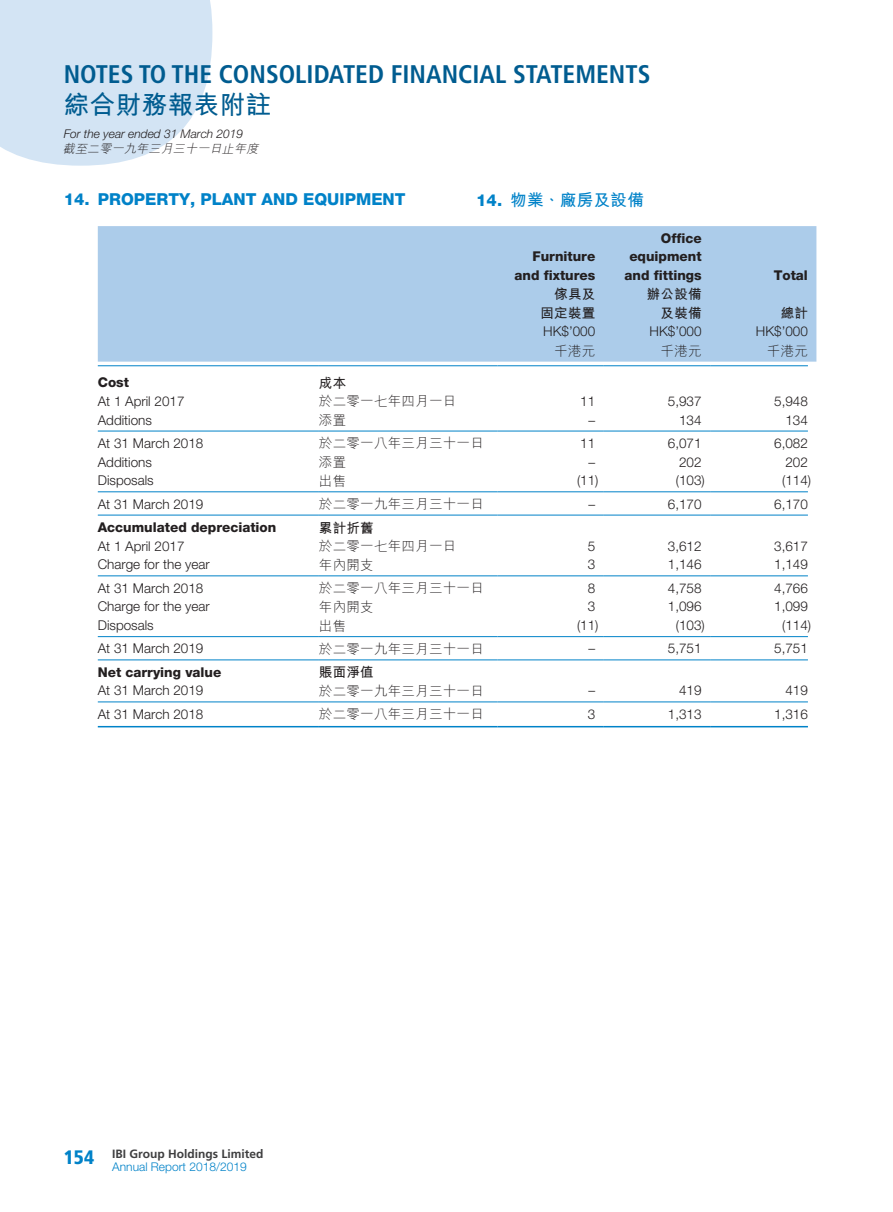
<style>
.page{position:relative;width:893px;height:1212px;background:#fff}
.page>*{position:absolute;margin:0;border:0;box-sizing:border-box;transform-origin:0 0}
.t1{font:700 condensed 25.5px "Frutiger LT Std";color:#005c90}
.t2{font:25.5px "M Hei HK Bold E Ten B5 H";letter-spacing:.02em;color:#005c90}
.t3{font:900 condensed 19.5px "Frutiger LT Std";color:#0082c8}
.t4{font:800 16.5px "Helvetica Neue LT Std";color:#0082c8}
.t5{font:16.5px "M Hei HK Bold E Ten B5 H";letter-spacing:.02em;color:#0082c8}
.t6{font:300 13.5px "Helvetica Neue LT Std";color:#231f20}
.t7{font:13.5px "M Hei HK Light E Ten B5 H";letter-spacing:.02em;color:#231f20}
.t8{font:800 13.5px/18.8px "Helvetica Neue LT Std";color:#231f20;text-align:right}
.t9{font:13.5px/18.8px "M Hei HK Bold E Ten B5 H";letter-spacing:.02em;color:#231f20;text-align:right}
.t10{font:italic 300 12px "Helvetica Neue LT Std";letter-spacing:-.005em;color:#231f20}
.t11{font:700 12px "Frutiger LT Std";color:#3e3e3f}
.t12{font:300 12px "Helvetica Neue LT Std";color:#0082c8}
.t13{font:italic 12px "M Hei HK Light E Ten B5 H";color:#231f20}
.s1{font-family:"Helvetica Neue LT Std";font-weight:800}
</style>
<div class="page">
<svg style="left:0;top:0;width:212px;height:166px;background:#d7e6f5"></svg>
<div style="left:98px;top:226px;width:718px;height:136px;background:#acccea"></div>
<hr style="left:98px;top:365px;width:221px;height:1px;background:#0082c8">
<hr style="left:319px;top:365px;width:178px;height:1px;background:#0082c8">
<hr style="left:497px;top:365px;width:107px;height:1px;background:#0082c8">
<hr style="left:604px;top:365px;width:106px;height:1px;background:#0082c8">
<hr style="left:710px;top:365px;width:98px;height:1px;background:#0082c8">
<hr style="left:98px;top:431px;width:221px;height:1px;background:#0082c8">
<hr style="left:319px;top:431px;width:178px;height:1px;background:#0082c8">
<hr style="left:497px;top:431px;width:107px;height:1px;background:#0082c8">
<hr style="left:604px;top:431px;width:106px;height:1px;background:#0082c8">
<hr style="left:710px;top:431px;width:98px;height:1px;background:#0082c8">
<hr style="left:98px;top:491px;width:221px;height:1px;background:#0082c8">
<hr style="left:319px;top:491px;width:178px;height:1px;background:#0082c8">
<hr style="left:497px;top:491px;width:107px;height:1px;background:#0082c8">
<hr style="left:604px;top:491px;width:106px;height:1px;background:#0082c8">
<hr style="left:710px;top:491px;width:98px;height:1px;background:#0082c8">
<hr style="left:98px;top:515px;width:221px;height:1px;background:#0082c8">
<hr style="left:319px;top:515px;width:178px;height:1px;background:#0082c8">
<hr style="left:497px;top:515px;width:107px;height:1px;background:#0082c8">
<hr style="left:604px;top:515px;width:106px;height:1px;background:#0082c8">
<hr style="left:710px;top:515px;width:98px;height:1px;background:#0082c8">
<hr style="left:98px;top:575px;width:221px;height:1px;background:#0082c8">
<hr style="left:319px;top:575px;width:178px;height:1px;background:#0082c8">
<hr style="left:497px;top:575px;width:107px;height:1px;background:#0082c8">
<hr style="left:604px;top:575px;width:106px;height:1px;background:#0082c8">
<hr style="left:710px;top:575px;width:98px;height:1px;background:#0082c8">
<hr style="left:98px;top:636px;width:221px;height:1px;background:#0082c8">
<hr style="left:319px;top:636px;width:178px;height:1px;background:#0082c8">
<hr style="left:497px;top:636px;width:107px;height:1px;background:#0082c8">
<hr style="left:604px;top:636px;width:106px;height:1px;background:#0082c8">
<hr style="left:710px;top:636px;width:98px;height:1px;background:#0082c8">
<hr style="left:98px;top:659px;width:221px;height:1px;background:#0082c8">
<hr style="left:319px;top:659px;width:178px;height:1px;background:#0082c8">
<hr style="left:497px;top:659px;width:107px;height:1px;background:#0082c8">
<hr style="left:604px;top:659px;width:106px;height:1px;background:#0082c8">
<hr style="left:710px;top:659px;width:98px;height:1px;background:#0082c8">
<hr style="left:98px;top:701px;width:221px;height:1px;background:#0082c8">
<hr style="left:319px;top:701px;width:178px;height:1px;background:#0082c8">
<hr style="left:497px;top:701px;width:107px;height:1px;background:#0082c8">
<hr style="left:604px;top:701px;width:106px;height:1px;background:#0082c8">
<hr style="left:710px;top:701px;width:98px;height:1px;background:#0082c8">
<hr style="left:98px;top:726px;width:221px;height:1px;background:#0082c8">
<hr style="left:319px;top:726px;width:178px;height:1px;background:#0082c8">
<hr style="left:497px;top:726px;width:107px;height:1px;background:#0082c8">
<hr style="left:604px;top:726px;width:106px;height:1px;background:#0082c8">
<hr style="left:710px;top:726px;width:98px;height:1px;background:#0082c8">
<h1 class="t1" style="left:64px;top:59px;width:588px">NOTES TO THE CONSOLIDATED FINANCIAL STATEMENTS</h1>
<h1 class="t2" style="left:64px;top:95px;width:209px">綜合財務報表附註</h1>
<p class="t10" style="left:64px;top:130px;width:181px">For the year ended 31 March 2019</p>
<p class="t13" style="left:63px;top:144px;width:199px">截至二零一九年三月三十一日止年度</p>
<p class="t4" style="left:64px;top:193px;width:343px">14. PROPERTY, PLANT AND EQUIPMENT</p>
<p class="t5" style="left:476px;top:194px;width:169px"><span class="s1">14.</span> 物業、廠房及設備</p>
<p class="t8" style="left:515px;top:248px;width:82px">Furniture and fixtures</p>
<p class="t8" style="left:625px;top:230px;width:79px">Office equipment and fittings</p>
<p class="t9" style="left:540px;top:287px;width:56px">傢具及固定裝置</p>
<p class="t9" style="left:647px;top:287px;width:56px">辦公設備及裝備</p>
<p class="t8" style="left:774px;top:267px;width:36px">Total</p>
<p class="t9" style="left:781px;top:305px;width:29px">總計</p>
<p class="t6" style="left:543px;top:327px;width:54px">HK$’000</p>
<p class="t6" style="left:650px;top:327px;width:54px">HK$’000</p>
<p class="t6" style="left:756px;top:327px;width:54px">HK$’000</p>
<p class="t7" style="left:554px;top:345px;width:43px">千港元</p>
<p class="t7" style="left:661px;top:345px;width:43px">千港元</p>
<p class="t7" style="left:767px;top:345px;width:43px">千港元</p>
<p class="t8" style="left:98px;top:374px;width:33px">Cost</p>
<p class="t9" style="left:319px;top:375px;width:29px">成本</p>
<p class="t6" style="left:98px;top:396px;width:88px">At 1 April 2017</p>
<p class="t7" style="left:319px;top:396px;width:139px">於二零一七年四月一日</p>
<p class="t6" style="left:580px;top:396px;width:17px">11</p>
<p class="t6" style="left:668px;top:396px;width:35px">5,937</p>
<p class="t6" style="left:774px;top:396px;width:35px">5,948</p>
<p class="t6" style="left:98px;top:415px;width:56px">Additions</p>
<p class="t7" style="left:319px;top:415px;width:29px">添置</p>
<p class="t6" style="left:589px;top:415px;width:8px">–</p>
<p class="t6" style="left:679px;top:415px;width:24px">134</p>
<p class="t6" style="left:785px;top:415px;width:24px">134</p>
<p class="t6" style="left:98px;top:438px;width:107px">At 31 March 2018</p>
<p class="t7" style="left:319px;top:438px;width:166px">於二零一八年三月三十一日</p>
<p class="t6" style="left:580px;top:438px;width:17px">11</p>
<p class="t6" style="left:668px;top:438px;width:35px">6,071</p>
<p class="t6" style="left:774px;top:438px;width:35px">6,082</p>
<p class="t6" style="left:98px;top:457px;width:56px">Additions</p>
<p class="t7" style="left:319px;top:457px;width:29px">添置</p>
<p class="t6" style="left:589px;top:457px;width:8px">–</p>
<p class="t6" style="left:679px;top:457px;width:24px">202</p>
<p class="t6" style="left:785px;top:457px;width:24px">202</p>
<p class="t6" style="left:98px;top:476px;width:57px">Disposals</p>
<p class="t7" style="left:319px;top:476px;width:29px">出售</p>
<p class="t6" style="left:577px;top:476px;width:23px">(11)</p>
<p class="t6" style="left:676px;top:476px;width:31px">(103)</p>
<p class="t6" style="left:782px;top:476px;width:31px">(114)</p>
<p class="t6" style="left:98px;top:499px;width:107px">At 31 March 2019</p>
<p class="t7" style="left:319px;top:499px;width:166px">於二零一九年三月三十一日</p>
<p class="t6" style="left:589px;top:499px;width:8px">–</p>
<p class="t6" style="left:668px;top:499px;width:35px">6,170</p>
<p class="t6" style="left:774px;top:499px;width:35px">6,170</p>
<p class="t8" style="left:98px;top:519px;width:180px">Accumulated depreciation</p>
<p class="t9" style="left:319px;top:520px;width:56px">累計折舊</p>
<p class="t6" style="left:98px;top:541px;width:88px">At 1 April 2017</p>
<p class="t7" style="left:319px;top:541px;width:139px">於二零一七年四月一日</p>
<p class="t6" style="left:588px;top:541px;width:9px">5</p>
<p class="t6" style="left:668px;top:541px;width:35px">3,612</p>
<p class="t6" style="left:774px;top:541px;width:35px">3,617</p>
<p class="t6" style="left:98px;top:560px;width:113px">Charge for the year</p>
<p class="t7" style="left:319px;top:560px;width:56px">年內開支</p>
<p class="t6" style="left:588px;top:560px;width:9px">3</p>
<p class="t6" style="left:668px;top:560px;width:35px">1,146</p>
<p class="t6" style="left:774px;top:560px;width:35px">1,149</p>
<p class="t6" style="left:98px;top:583px;width:107px">At 31 March 2018</p>
<p class="t7" style="left:319px;top:583px;width:166px">於二零一八年三月三十一日</p>
<p class="t6" style="left:588px;top:583px;width:9px">8</p>
<p class="t6" style="left:668px;top:583px;width:35px">4,758</p>
<p class="t6" style="left:774px;top:583px;width:35px">4,766</p>
<p class="t6" style="left:98px;top:602px;width:113px">Charge for the year</p>
<p class="t7" style="left:319px;top:602px;width:56px">年內開支</p>
<p class="t6" style="left:588px;top:602px;width:9px">3</p>
<p class="t6" style="left:668px;top:602px;width:35px">1,096</p>
<p class="t6" style="left:774px;top:602px;width:35px">1,099</p>
<p class="t6" style="left:98px;top:620px;width:57px">Disposals</p>
<p class="t7" style="left:319px;top:621px;width:29px">出售</p>
<p class="t6" style="left:577px;top:620px;width:23px">(11)</p>
<p class="t6" style="left:676px;top:620px;width:31px">(103)</p>
<p class="t6" style="left:782px;top:620px;width:31px">(114)</p>
<p class="t6" style="left:98px;top:644px;width:107px">At 31 March 2019</p>
<p class="t7" style="left:319px;top:644px;width:166px">於二零一九年三月三十一日</p>
<p class="t6" style="left:589px;top:644px;width:8px">–</p>
<p class="t6" style="left:668px;top:644px;width:35px">5,751</p>
<p class="t6" style="left:774px;top:644px;width:35px">5,751</p>
<p class="t8" style="left:98px;top:664px;width:125px">Net carrying value</p>
<p class="t9" style="left:319px;top:665px;width:56px">賬面淨值</p>
<p class="t6" style="left:98px;top:686px;width:107px">At 31 March 2019</p>
<p class="t7" style="left:319px;top:686px;width:166px">於二零一九年三月三十一日</p>
<p class="t6" style="left:589px;top:686px;width:8px">–</p>
<p class="t6" style="left:679px;top:686px;width:24px">419</p>
<p class="t6" style="left:785px;top:686px;width:24px">419</p>
<p class="t6" style="left:98px;top:709px;width:107px">At 31 March 2018</p>
<p class="t7" style="left:319px;top:709px;width:166px">於二零一八年三月三十一日</p>
<p class="t6" style="left:588px;top:709px;width:9px">3</p>
<p class="t6" style="left:668px;top:709px;width:35px">1,313</p>
<p class="t6" style="left:774px;top:709px;width:35px">1,316</p>
<h2 class="t3" style="left:64px;top:1145px;width:32px">154</h2>
<p class="t11" style="left:112px;top:1148px;width:153px">IBI Group Holdings Limited</p>
<p class="t12" style="left:112px;top:1162px;width:136px">Annual Report 2018/2019</p>
</div>
